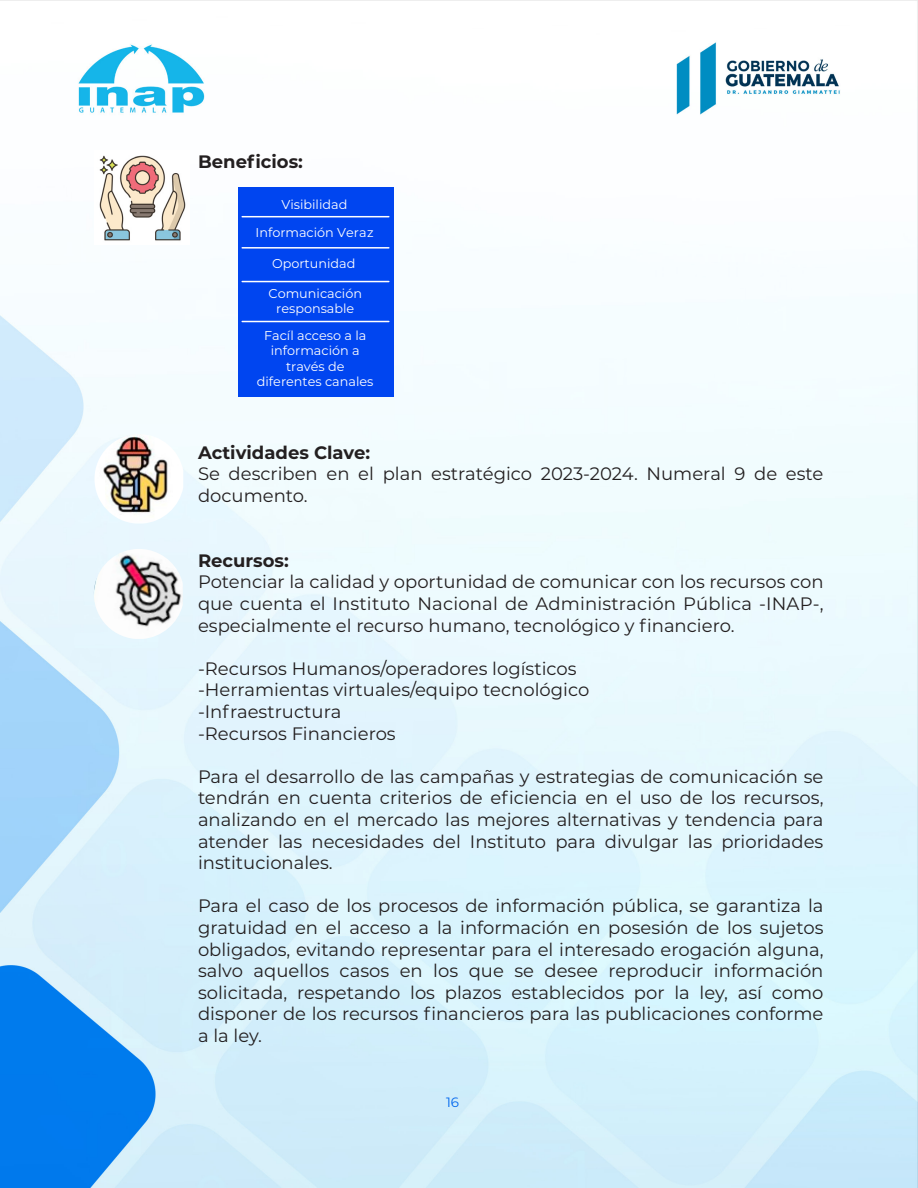
<style>
.page{position:relative;width:918px;height:1188px;background:#fff}
.page>*{position:absolute;margin:0;border:0;box-sizing:border-box;transform-origin:0 0}
.Estilo_de_párrafo_1{font:18px/21.6px "Montserrat";color:#231f20;text-align:justify}
.Estilo_de_párrafo_1-2{font:700 18px "Montserrat";color:#231f20}
.t1{font:13.5px "Montserrat";color:#0067ee}
.t2{font:12.75px/15.3px "Montserrat";color:#fff;text-align:center}
</style>
<div class="page">
<img style="left:0;top:0;width:918px;height:1188px">
<div style="left:238px;top:187px;width:155px;height:209px;background:#0045f0"></div>
<hr style="left:242px;top:216px;width:147px;height:1px;background:#fff">
<hr style="left:242px;top:247px;width:147px;height:2px;background:#fff">
<hr style="left:242px;top:281px;width:147px;height:1px;background:#fff">
<hr style="left:242px;top:321px;width:147px;height:1px;background:#fff">
<img style="left:94px;top:150px;width:96px;height:94px">
<img style="left:94px;top:434px;width:89px;height:90px">
<img style="left:90px;top:549px;width:93px;height:90px">
<p class="Estilo_de_párrafo_1-2" style="left:198px;top:148px;width:106px">Beneficios:</p>
<p class="t2" style="left:281px;top:196px;width:67px">Visibilidad</p>
<p class="t2" style="left:255px;top:225px;width:120px">Información Veraz</p>
<p class="t2" style="left:272px;top:256px;width:85px">Oportunidad</p>
<p class="t2" style="left:269px;top:285px;width:95px">Comunicación responsable</p>
<p class="t2" style="left:257px;top:327px;width:118px">Facíl acceso a la información a través de diferentes canales</p>
<p class="Estilo_de_párrafo_1-2" style="left:198px;top:439px;width:174px">Actividades Clave:</p>
<p class="Estilo_de_párrafo_1" style="left:198px;top:463px;width:627px">Se describen en el plan estratégico 2023-2024. Numeral 9 de este documento.</p>
<p class="Estilo_de_párrafo_1-2" style="left:198px;top:547px;width:92px">Recursos:</p>
<p class="Estilo_de_párrafo_1" style="left:198px;top:571px;width:627px">Potenciar la calidad y oportunidad de comunicar con los recursos con que cuenta el Instituto Nacional de Administración Pública -INAP-, especialmente el recurso humano, tecnológico y financiero.</p>
<p class="Estilo_de_párrafo_1" style="left:198px;top:657px;width:380px">-Recursos Humanos/operadores logísticos</p>
<p class="Estilo_de_párrafo_1" style="left:198px;top:679px;width:393px">-Herramientas virtuales/equipo tecnológico</p>
<p class="Estilo_de_párrafo_1" style="left:198px;top:700px;width:145px">-Infraestructura</p>
<p class="Estilo_de_párrafo_1" style="left:198px;top:722px;width:199px">-Recursos Financieros</p>
<p class="Estilo_de_párrafo_1" style="left:198px;top:765px;width:627px">Para el desarrollo de las campañas y estrategias de comunicación se tendrán en cuenta criterios de eficiencia en el uso de los recursos, analizando en el mercado las mejores alternativas y tendencia para atender las necesidades del Instituto para divulgar las prioridades institucionales.</p>
<p class="Estilo_de_párrafo_1" style="left:198px;top:895px;width:627px">Para el caso de los procesos de información pública, se garantiza la gratuidad en el acceso a la información en posesión de los sujetos obligados, evitando representar para el interesado erogación alguna, salvo aquellos casos en los que se desee reproducir información solicitada, respetando los plazos establecidos por la ley, así como disponer de los recursos financieros para las publicaciones conforme a la ley.</p>
<p class="t1" style="left:446px;top:1093px;width:15px">16</p>
</div>
